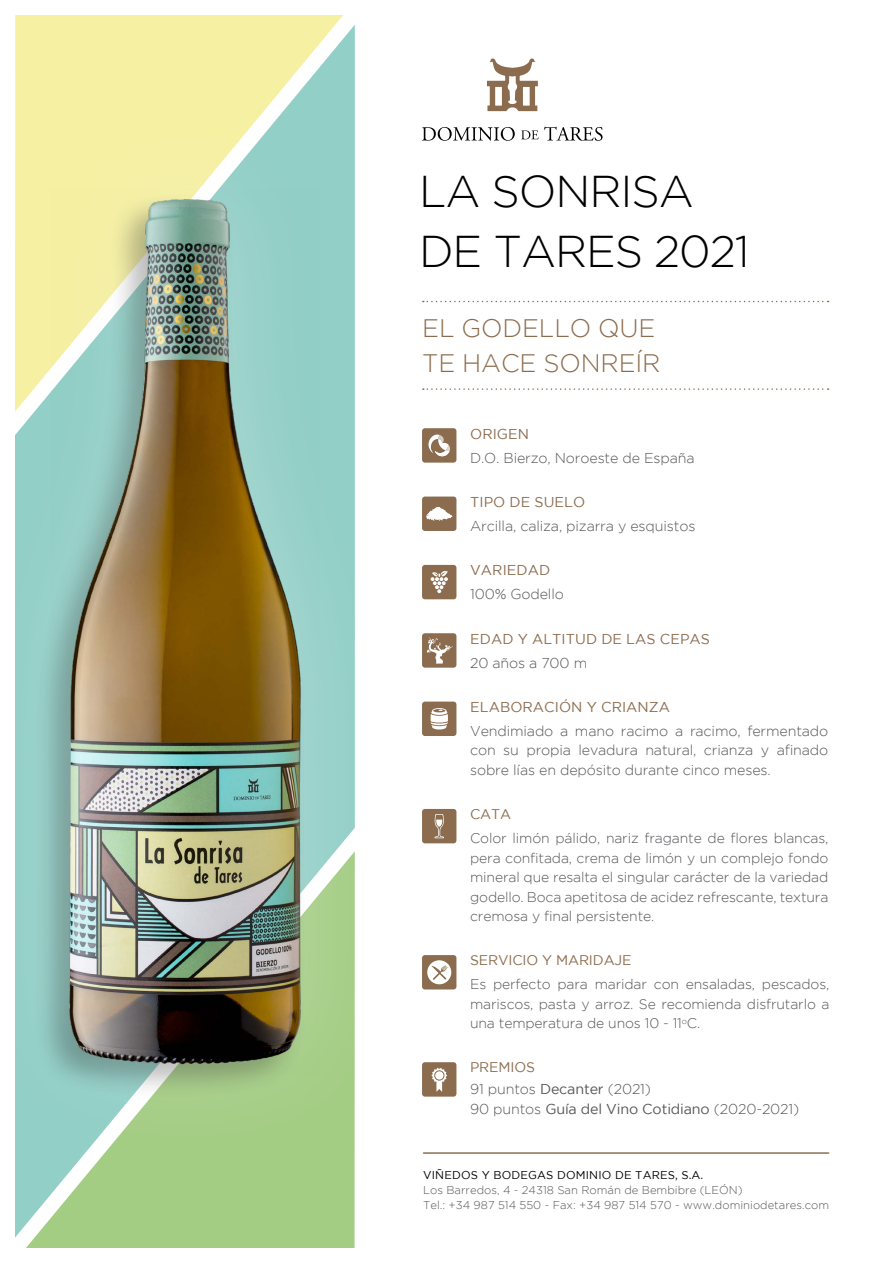
<style>
.page{position:relative;width:893px;height:1263px;background:#fff}
.page>*{position:absolute;margin:0;border:0;box-sizing:border-box;transform-origin:0 0}
.t1{font:300 44.4px/60px "Gotham";letter-spacing:-.025em;color:#000}
.t2{font:300 25.2px/34.5px "Gotham";letter-spacing:-.005em;color:#8b6c4e}
.t3{font:300 14.25px/19.5px "Gotham";letter-spacing:-.01em;color:#56565a;text-align:justify}
.t4{font:14.25px "Gotham";letter-spacing:.005em;color:#8b6c4e}
.t5{font:300 13.95px/19.5px "Gotham";letter-spacing:-.01em;color:#56565a;text-align:justify}
.t6{font:13.95px "Gotham";letter-spacing:-.01em;color:#8b6c4e}
.t7{font:300 11.25px/15.1px "Gotham";color:#56565a}
.t8{font:11.25px "Gotham";letter-spacing:.015em;color:#000}
.s1{font-weight:400}
</style>
<div class="page">
<svg style="left:15px;top:15px;width:340px;height:90px;background:#ecedaa"></svg>
<svg style="left:15px;top:1158px;width:340px;height:90px;background:#a7d090"></svg>
<div style="left:422px;top:428px;width:34px;height:35px;background:#8b6c4e;border-radius:3px"></div>
<div style="left:422px;top:496px;width:34px;height:35px;background:#8b6c4e;border-radius:3px"></div>
<div style="left:422px;top:565px;width:34px;height:34px;background:#8b6c4e;border-radius:3px"></div>
<div style="left:422px;top:633px;width:34px;height:35px;background:#8b6c4e;border-radius:3px"></div>
<svg style="left:422px;top:127px;width:93px;height:14px"></svg>
<svg style="left:521px;top:127px;width:82px;height:14px"></svg>
<svg style="left:487px;top:58px;width:51px;height:53px"></svg>
<svg style="left:431px;top:571px;width:17px;height:22px"></svg>
<hr style="left:423px;top:1152px;width:406px;height:2px;background:#8b6c4e">
<div style="left:422px;top:702px;width:34px;height:34px;background:#8b6c4e;border-radius:3px"></div>
<div style="left:422px;top:809px;width:34px;height:34px;background:#8b6c4e;border-radius:3px"></div>
<div style="left:422px;top:955px;width:34px;height:34px;background:#8b6c4e;border-radius:3px"></div>
<svg style="left:431px;top:708px;width:17px;height:21px"></svg>
<svg style="left:434px;top:814px;width:10px;height:24px"></svg>
<svg style="left:427px;top:960px;width:24px;height:24px"></svg>
<svg style="left:423px;top:301px;width:406px;height:1px"></svg>
<svg style="left:423px;top:388px;width:406px;height:2px"></svg>
<svg style="left:427px;top:637px;width:26px;height:27px"></svg>
<svg style="left:426px;top:507px;width:26px;height:14px"></svg>
<svg style="left:428px;top:435px;width:22px;height:21px"></svg>
<div style="left:0;top:105px;width:396px;height:1053px;background:#fff;opacity:.3"></div>
<img style="left:50px;top:189px;width:269px;height:885px">
<div style="left:422px;top:1062px;width:34px;height:34px;background:#8b6c4e;border-radius:3px"></div>
<svg style="left:431px;top:1068px;width:16px;height:24px"></svg>
<div style="left:434px;top:1070px;width:10px;height:10px;border:1px solid #8b6c4e;border-radius:50%"></div>
<h1 class="t1" style="left:419px;top:161px;width:332px">LA SONRISA<br>DE TARES 2021</h1>
<h2 class="t2" style="left:422px;top:311px;width:240px">EL GODELLO QUE<br>TE HACE SONREÍR</h2>
<p class="t4" style="left:470px;top:426px;width:60px">ORIGEN</p>
<p class="t3" style="left:470px;top:448px;width:226px">D.O. Bierzo, Noroeste de España</p>
<p class="t4" style="left:470px;top:494px;width:117px">TIPO DE SUELO</p>
<p class="t3" style="left:470px;top:516px;width:227px">Arcilla, caliza, pizarra y esquistos</p>
<p class="t4" style="left:470px;top:562px;width:81px">VARIEDAD</p>
<p class="t3" style="left:470px;top:584px;width:95px">100% Godello</p>
<p class="t4" style="left:470px;top:631px;width:241px">EDAD Y ALTITUD DE LAS CEPAS</p>
<p class="t3" style="left:470px;top:653px;width:119px">20 años a 700 m</p>
<p class="t4" style="left:470px;top:699px;width:201px">ELABORACIÓN Y CRIANZA</p>
<p class="t3" style="left:470px;top:721px;width:360px">Vendimiado a mano racimo a racimo, fermentado con su propia levadura natural, crianza y afinado sobre lías en depósito durante cinco meses.</p>
<p class="t6" style="left:470px;top:806px;width:43px">CATA</p>
<p class="t5" style="left:470px;top:828px;width:360px">Color limón pálido, nariz fragante de flores blancas, pera confitada, crema de limón y un complejo fondo mineral que resalta el singular carácter de la variedad godello. Boca apetitosa de acidez refrescante, textura cremosa y final persistente.</p>
<p class="t6" style="left:470px;top:952px;width:163px">SERVICIO Y MARIDAJE</p>
<p class="t5" style="left:470px;top:974px;width:361px">Es perfecto para maridar con ensaladas, pescados, mariscos, pasta y arroz. Se recomienda disfrutarlo a una temperatura de unos 10 - 11<sup>o</sup>C.</p>
<p class="t6" style="left:470px;top:1060px;width:66px">PREMIOS</p>
<p class="t3" style="left:470px;top:1079px;width:331px">91 puntos <span class="s1">Decanter</span> (2021)<br>90 puntos <span class="s1">Guía del Vino Cotidiano</span> (2020-2021)</p>
<p class="t8" style="left:423px;top:1168px;width:282px">VIÑEDOS Y BODEGAS DOMINIO DE TARES, S.A.</p>
<p class="t7" style="left:423px;top:1182px;width:408px">Los Barredos, 4 - 24318 San Román de Bembibre (LEÓN)<br>Tel.: +34 987 514 550 - Fax: +34 987 514 570 - www.dominiodetares.com</p>
</div>
